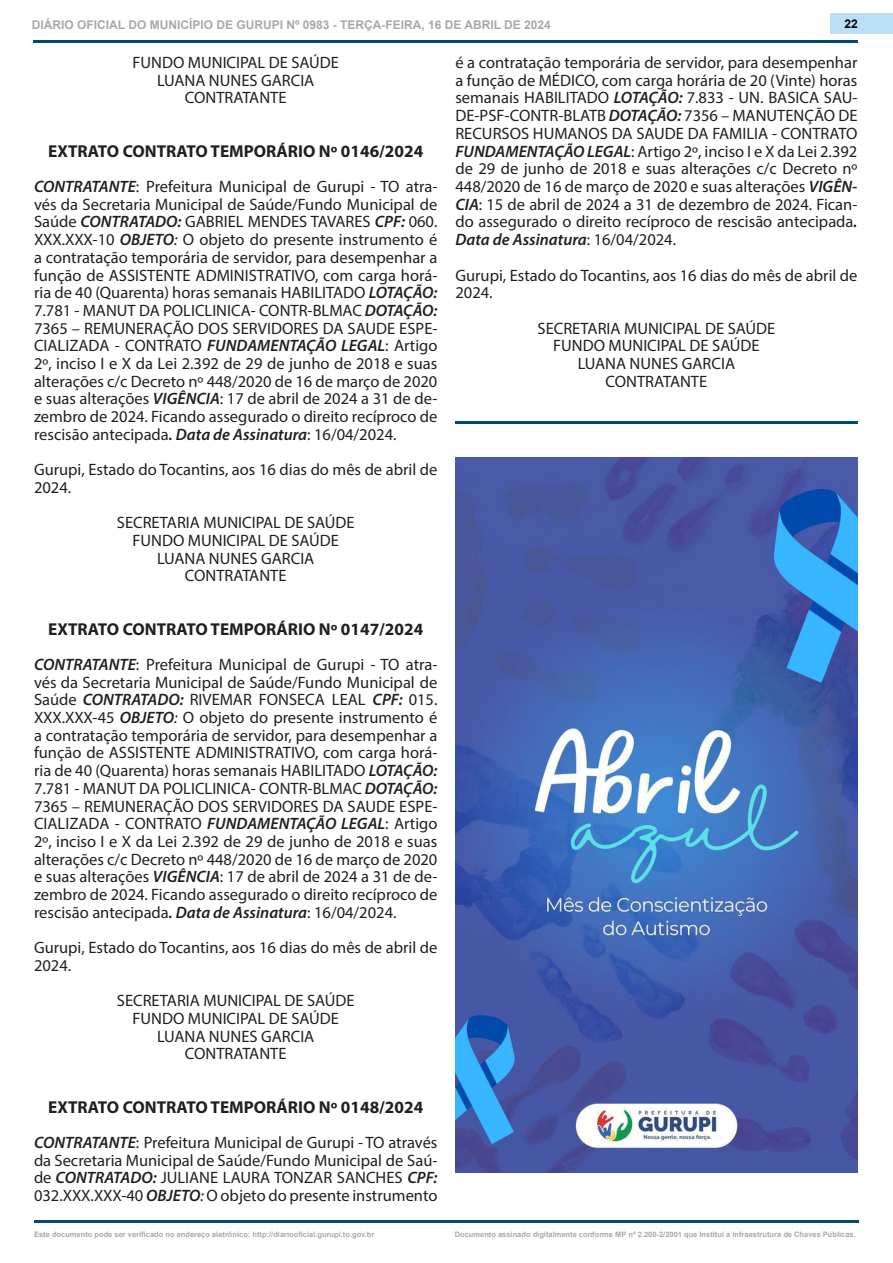
<style>
.page{position:relative;width:893px;height:1263px;background:#fff}
.page>*{position:absolute;margin:0;border:0;box-sizing:border-box;transform-origin:0 0}
.proto{font:700 17.25px "Myriad Pro";color:#231f20}
.texto_-_EXTRATO{font:16.5px/17.7px "Myriad Pro";color:#231f20;text-align:justify}
.TEXTO_CENTRO{font:16.5px "Myriad Pro";color:#231f20}
.t1{font:700 12px "Arial";color:#a8a9ad}
.t2{font:700 12px "Arial";color:#000001}
.t3{font:700 7.5px "Arial";color:#a8a9ad}
.s1{font-weight:600;font-style:italic}
.s2{font-style:italic}
</style>
<div class="page">
<hr style="left:34px;top:1220px;width:825px;height:3px;background:#004876">
<div style="left:831px;top:13px;width:62px;height:21px;background:#bbdff4"></div>
<hr style="left:33px;top:40px;width:825px;height:3px;background:#004876">
<hr style="left:456px;top:421px;width:402px;height:3px;background:#004876">
<img style="left:456px;top:457px;width:402px;height:716px">
<p class="t1" style="left:32px;top:16px;width:520px">DIÁRIO OFICIAL DO MUNICÍPIO DE GURUPI Nº 0983 - TERÇA-FEIRA, 16 DE ABRIL DE 2024</p>
<p class="t2" style="left:844px;top:15px;width:15px">22</p>
<p class="TEXTO_CENTRO" style="left:132px;top:52px;width:208px">FUNDO MUNICIPAL DE SAÚDE</p>
<p class="TEXTO_CENTRO" style="left:157px;top:70px;width:159px">LUANA NUNES GARCIA</p>
<p class="TEXTO_CENTRO" style="left:185px;top:88px;width:103px">CONTRATANTE</p>
<p class="proto" style="left:48px;top:140px;width:376px">EXTRATO CONTRATO TEMPORÁRIO Nº 0146/2024</p>
<p class="texto_-_EXTRATO" style="left:34px;top:177px;width:405px"><span class="s1">CONTRATANTE</span>: Prefeitura Municipal de Gurupi - TO atra&shy;vés da Secretaria Municipal de Saúde/Fundo Municipal de Saúde <span class="s1">CONTRATADO:</span> GABRIEL MENDES TAVARES <span class="s1">CPF:</span> 060.<br>XXX.XXX-10 <span class="s1">OBJETO</span><span class="s2">:</span> O objeto do presente instrumento é a contratação temporária de servidor, para desempenhar a função de ASSISTENTE ADMINISTRATIVO, com carga horá&shy;ria de 40 (Quarenta) horas semanais HABILITADO <span class="s1">LOTAÇÃO:<br></span>7.781 - MANUT DA POLICLINICA- CONTR-BLMAC <span class="s1">DOTAÇÃO:<br></span>7365 – REMUNERAÇÃO DOS SERVIDORES DA SAUDE ESPE-CIALIZADA - CONTRATO <span class="s1">FUNDAMENTAÇÃO LEGAL</span>: Artigo 2º, inciso I e X da Lei 2.392 de 29 de junho de 2018 e suas alterações c/c Decreto nº 448/2020 de 16 de março de 2020 e suas alterações <span class="s1">VIGÊNCIA</span>: 17 de abril de 2024 a 31 de de&shy;zembro de 2024. Ficando assegurado o direito recíproco de rescisão antecipada<span class="s1">. Data de Assinatura</span>: 16/04/2024.</p>
<p class="texto_-_EXTRATO" style="left:34px;top:461px;width:405px">Gurupi, Estado do Tocantins, aos 16 dias do mês de abril de<br>2024.</p>
<p class="TEXTO_CENTRO" style="left:117px;top:513px;width:239px">SECRETARIA MUNICIPAL DE SAÚDE</p>
<p class="TEXTO_CENTRO" style="left:132px;top:530px;width:208px">FUNDO MUNICIPAL DE SAÚDE</p>
<p class="TEXTO_CENTRO" style="left:157px;top:548px;width:159px">LUANA NUNES GARCIA</p>
<p class="TEXTO_CENTRO" style="left:185px;top:566px;width:103px">CONTRATANTE</p>
<p class="proto" style="left:48px;top:617px;width:376px">EXTRATO CONTRATO TEMPORÁRIO Nº 0147/2024</p>
<p class="texto_-_EXTRATO" style="left:34px;top:655px;width:405px"><span class="s1">CONTRATANTE</span>: Prefeitura Municipal de Gurupi - TO atra&shy;vés da Secretaria Municipal de Saúde/Fundo Municipal de Saúde <span class="s1">CONTRATADO:</span> RIVEMAR FONSECA LEAL <span class="s1">CPF:</span> 015.<br>XXX.XXX-45 <span class="s1">OBJETO</span><span class="s2">:</span> O objeto do presente instrumento é a contratação temporária de servidor, para desempenhar a função de ASSISTENTE ADMINISTRATIVO, com carga horá&shy;ria de 40 (Quarenta) horas semanais HABILITADO <span class="s1">LOTAÇÃO:<br></span>7.781 - MANUT DA POLICLINICA- CONTR-BLMAC <span class="s1">DOTAÇÃO:<br></span>7365 – REMUNERAÇÃO DOS SERVIDORES DA SAUDE ESPE-CIALIZADA - CONTRATO <span class="s1">FUNDAMENTAÇÃO LEGAL</span>: Artigo 2º, inciso I e X da Lei 2.392 de 29 de junho de 2018 e suas alterações c/c Decreto nº 448/2020 de 16 de março de 2020 e suas alterações <span class="s1">VIGÊNCIA</span>: 17 de abril de 2024 a 31 de de&shy;zembro de 2024. Ficando assegurado o direito recíproco de rescisão antecipada<span class="s1">. Data de Assinatura</span>: 16/04/2024.</p>
<p class="texto_-_EXTRATO" style="left:34px;top:938px;width:405px">Gurupi, Estado do Tocantins, aos 16 dias do mês de abril de<br>2024.</p>
<p class="TEXTO_CENTRO" style="left:117px;top:990px;width:239px">SECRETARIA MUNICIPAL DE SAÚDE</p>
<p class="TEXTO_CENTRO" style="left:132px;top:1008px;width:208px">FUNDO MUNICIPAL DE SAÚDE</p>
<p class="TEXTO_CENTRO" style="left:157px;top:1026px;width:159px">LUANA NUNES GARCIA</p>
<p class="TEXTO_CENTRO" style="left:185px;top:1044px;width:103px">CONTRATANTE</p>
<p class="proto" style="left:48px;top:1095px;width:376px">EXTRATO CONTRATO TEMPORÁRIO Nº 0148/2024</p>
<p class="texto_-_EXTRATO" style="left:34px;top:1133px;width:405px"><span class="s1">CONTRATANTE</span>: Prefeitura Municipal de Gurupi - TO através da Secretaria Municipal de Saúde/Fundo Municipal de Saú&shy;de <span class="s1">CONTRATADO:</span> JULIANE LAURA TONZAR SANCHES <span class="s1">CPF:<br></span>032.XXX.XXX-40 <span class="s1">OBJETO</span><span class="s2">:</span> O objeto do presente instrumento</p>
<p class="texto_-_EXTRATO" style="left:455px;top:53px;width:404px">é a contratação temporária de servidor, para desempenhar a função de MÉDICO, com carga horária de 20 (Vinte) horas semanais HABILITADO <span class="s1">LOTAÇÃO:</span> 7.833 - UN. BASICA SAU-DE-PSF-CONTR-BLATB <span class="s1">DOTAÇÃO:</span> 7356 – MANUTENÇÃO DE RECURSOS HUMANOS DA SAUDE DA FAMILIA - CONTRATO <span class="s1">FUNDAMENTAÇÃO LEGAL</span>: Artigo 2º, inciso I e X da Lei 2.392 de 29 de junho de 2018 e suas alterações c/c Decreto nº 448/2020 de 16 de março de 2020 e suas alterações <span class="s1">VIGÊN-CIA</span>: 15 de abril de 2024 a 31 de dezembro de 2024. Fican&shy;do assegurado o direito recíproco de rescisão antecipada<span class="s1">.<br>Data de Assinatura</span>: 16/04/2024.</p>
<p class="texto_-_EXTRATO" style="left:455px;top:266px;width:403px">Gurupi, Estado do Tocantins, aos 16 dias do mês de abril de<br>2024.</p>
<p class="TEXTO_CENTRO" style="left:538px;top:318px;width:239px">SECRETARIA MUNICIPAL DE SAÚDE</p>
<p class="TEXTO_CENTRO" style="left:553px;top:336px;width:208px">FUNDO MUNICIPAL DE SAÚDE</p>
<p class="TEXTO_CENTRO" style="left:578px;top:353px;width:159px">LUANA NUNES GARCIA</p>
<p class="TEXTO_CENTRO" style="left:606px;top:371px;width:103px">CONTRATANTE</p>
<p class="t3" style="left:34px;top:1228px;width:342px">Este documento pode ser verificado no endereço eletrônico: http://diariooficial.gurupi.to.gov.br</p>
<p class="t3" style="left:455px;top:1228px;width:403px">Documento assinado digitalmente conforme MP nº 2.200-2/2001 que Institui a Infraestrutura de Chaves Públicas.</p>
</div>
